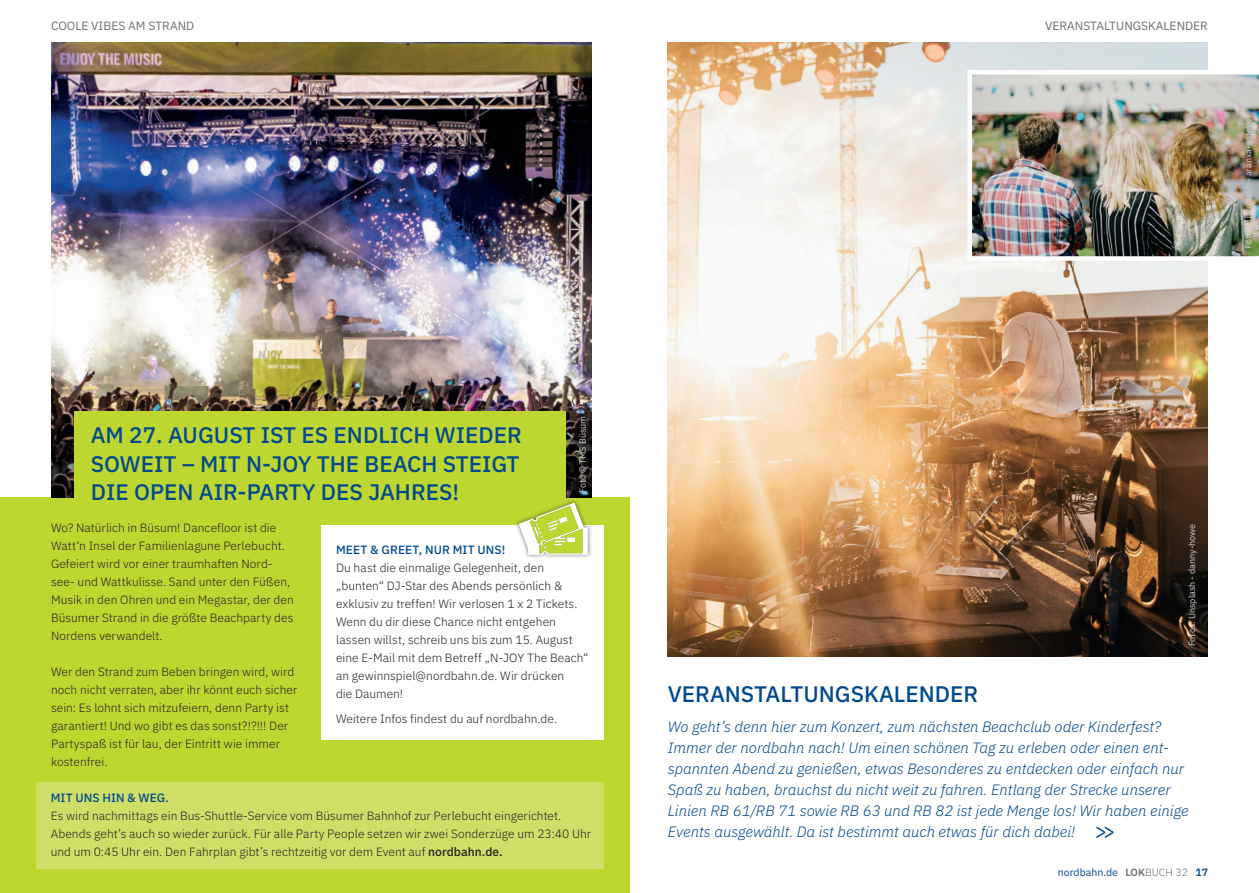
<style>
.page{position:relative;width:1259px;height:893px;background:#fff}
.page>*{position:absolute;margin:0;border:0;box-sizing:border-box;transform-origin:0 0}
.HL_Kai{font:500 22.5px/28.5px "IBM Plex Sans";color:#01498e;text-align:justify}
.HL_Kai-2{font:20.4px "IBM Plex Sans";color:#01498e}
.HL_Kai-3{font:italic 300 15px/21px "IBM Plex Sans";color:#01498e}
.Copy{font:300 12px/18px "IBM Plex Sans";letter-spacing:.005em;color:#231f20}
.t1{font:12px "IBM Plex Sans";color:#6c6d70}
.HL_Kai-4{font:500 12px "IBM Plex Sans";letter-spacing:.01em;color:#01498e}
.t2{font:10.5px "IBM Plex Sans";color:#01498e}
.t3{font:9px "IBM Plex Sans";color:#cfd0d2}
.s1{font-weight:500}
.s2{font-weight:600;color:#6c6d70}
.s3{font-weight:300;color:#6c6d70}
.s4{font-weight:600}
</style>
<div class="page">
<div style="left:0;top:497px;width:629px;height:396px;background:#bed630"></div>
<img style="left:52px;top:43px;width:539px;height:454px">
<div style="left:74px;top:411px;width:492px;height:98px;background:#bed630"></div>
<img style="left:668px;top:43px;width:540px;height:614px">
<img style="left:967px;top:70px;width:292px;height:191px">
<div style="left:36px;top:782px;width:568px;height:86px;background:#cede67"></div>
<div style="left:321px;top:525px;width:283px;height:215px;background:#fff"></div>
<div style="left:514px;top:498px;width:78px;height:61px;background:#231f20;opacity:.55"></div>
<svg style="left:519px;top:503px;width:69px;height:52px"></svg>
<p class="t1" style="left:51px;top:16px;width:145px">COOLE VIBES AM STRAND</p>
<p class="HL_Kai" style="left:91px;top:419px;width:433px">AM 27. AUGUST IST ES ENDLICH WIEDER SOWEIT – MIT N-JOY THE BEACH STEIGT DIE OPEN AIR-PARTY DES JAHRES!</p>
<p class="t3" style="left:576px;top:493px;width:79px;rotate:-90deg">Foto © TMS Büsum</p>
<p class="Copy" style="left:51px;top:518px;width:244px">Wo? Natürlich in Büsum! Dancefloor ist die Watt‘n Insel der Familienlagune Perlebucht.<br>Gefeiert wird vor einer traumhaften Nord&shy;see- und Wattkulisse. Sand unter den Füßen, Musik in den Ohren und ein Megastar, der den Büsumer Strand in die größte Beachparty des Nordens verwandelt.</p>
<p class="Copy" style="left:51px;top:662px;width:248px">Wer den Strand zum Beben bringen wird, wird noch nicht verraten, aber ihr könnt euch sicher sein: Es lohnt sich mitzufeiern, denn Party ist garantiert! Und wo gibt es das sonst?!?!!! Der Partyspaß ist für lau, der Eintritt wie immer kostenfrei.</p>
<p class="HL_Kai-4" style="left:336px;top:541px;width:171px">MEET &amp; GREET, NUR MIT UNS!</p>
<p class="Copy" style="left:336px;top:558px;width:254px">Du hast die einmalige Gelegenheit, den „bunten“ DJ-Star des Abends persönlich &amp; exklusiv zu treffen! Wir verlosen 1 x 2 Tickets.<br>Wenn du dir diese Chance nicht entgehen lassen willst, schreib uns bis zum 15. August eine E-Mail mit dem Betreff „N-JOY The Beach“ an gewinnspiel@nordbahn.de. Wir drücken<br>die Daumen!</p>
<p class="Copy" style="left:336px;top:709px;width:223px">Weitere Infos findest du auf nordbahn.de.</p>
<p class="HL_Kai-4" style="left:51px;top:788px;width:120px">MIT UNS HIN &amp; WEG.</p>
<p class="Copy" style="left:51px;top:806px;width:542px">Es wird nachmittags ein Bus-Shuttle-Service vom Büsumer Bahnhof zur Perlebucht eingerichtet.<br>Abends geht’s auch so wieder zurück. Für alle Party People setzen wir zwei Sonderzüge um 23:40 Uhr und um 0:45 Uhr ein. Den Fahrplan gibt’s rechtzeitig vor dem Event auf <span class="s1">nordbahn.de.</span></p>
<p class="t1" style="left:1045px;top:16px;width:164px">VERANSTALTUNGSKALENDER</p>
<p class="t3" style="left:1241px;top:249px;width:132px;rotate:-90deg">Fotos: Unsplash - aranxa-esteve</p>
<p class="t3" style="left:1185px;top:646px;width:124px;rotate:-90deg">Fotos: Unsplash - danny-howe</p>
<p class="HL_Kai" style="left:668px;top:678px;width:312px">VERANSTALTUNGSKALENDER</p>
<p class="HL_Kai-3" style="left:668px;top:715px;width:495px">Wo geht’s denn hier zum Konzert, zum nächsten Beachclub oder Kinderfest?</p>
<p class="HL_Kai-3" style="left:668px;top:736px;width:522px">Immer der nordbahn nach! Um einen schönen Tag zu erleben oder einen ent&shy;spannten Abend zu genießen, etwas Besonderes zu entdecken oder einfach nur Spaß zu haben, brauchst du nicht weit zu fahren. Entlang der Strecke unserer Linien RB 61/RB 71 sowie RB 63 und RB 82 ist jede Menge los! Wir haben einige Events ausgewählt. Da ist bestimmt auch etwas für dich dabei!</p>
<p class="HL_Kai-2" style="left:1094px;top:816px;width:22px">&gt;&gt;</p>
<p class="t2" style="left:1058px;top:864px;width:152px">nordbahn.de <span class="s2">LOK</span><span class="s3">BUCH 32</span> <span class="s4">17</span></p>
</div>
